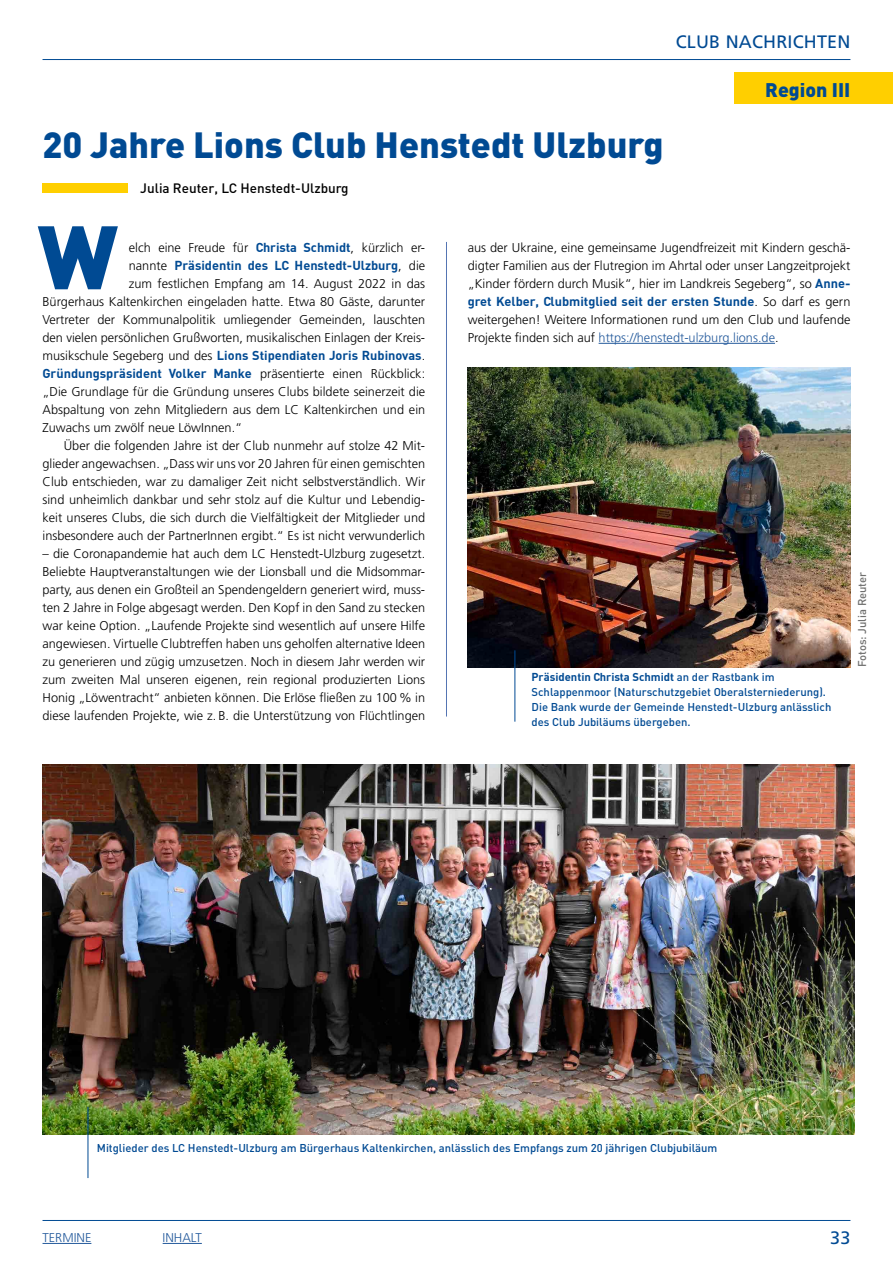
<style>
.page{position:relative;width:893px;height:1263px;background:#fff}
.page>*{position:absolute;margin:0;border:0;box-sizing:border-box;transform-origin:0 0}
.t1{font:900 88.5px "DIN";color:#004a93}
.t2{font:900 36px "DIN";color:#004a93}
.t3{font:900 19.5px "DIN";color:#004a93}
.t4{font:18px "Frutiger";letter-spacing:.01em;color:#004a93}
.Subline{font:500 13.5px "DIN";color:#000}
.Copy{font:300 12.75px/18px "Frutiger";color:#000;text-align:justify}
.Copy_ohne_Einzug{font:300 12.75px "Frutiger";color:#000}
.Copy_ohne_Einzug-2{font:700 12.75px "DIN";color:#004a93}
.Copy-2{font:300 12.75px "Frutiger";color:#245a9c}
.BU{font:500 11.25px/15px "DIN";color:#004a93}
.BU-2{font:700 11.25px "DIN";color:#004a93}
.BU-3{font:500 11.25px "DIN";color:#6f6f6e}
.s1{font-family:"DIN";font-weight:700;color:#004a93}
.s2{font-family:"Frutiger";font-weight:300;color:#000}
.s3{color:#245a9c}
.s4{font-weight:500}
</style>
<div class="page">
<hr style="left:43px;top:59px;width:807px;height:1px;background:#004a93">
<hr style="left:43px;top:1220px;width:807px;height:1px;background:#004a93">
<hr style="left:163px;top:1243px;width:39px;height:1px;background:#245a9c">
<div style="left:734px;top:72px;width:159px;height:32px;background:#ffcf00"></div>
<hr style="left:446px;top:242px;width:1px;height:474px;background:#5575b3">
<div style="left:43px;top:183px;width:85px;height:10px;background:#ffcf00"></div>
<hr style="left:599px;top:343px;width:176px;height:1px;background:#245a9c">
<img style="left:43px;top:764px;width:811px;height:371px">
<img style="left:468px;top:368px;width:382px;height:299px">
<hr style="left:514px;top:650px;width:1px;height:72px;background:#004a93">
<hr style="left:88px;top:1107px;width:1px;height:71px;background:#004a93">
<hr style="left:43px;top:1243px;width:48px;height:1px;background:#245a9c">
<h3 class="t4" style="left:676px;top:31px;width:176px">CLUB NACHRICHTEN</h3>
<h1 class="t2" style="left:43px;top:121px;width:623px">20 Jahre Lions Club Henstedt Ulzburg</h1>
<p class="Subline" style="left:140px;top:180px;width:210px">Julia Reuter, LC Henstedt-Ulzburg</p>
<h1 class="t3" style="left:765px;top:77px;width:87px">Region III</h1>
<h1 class="t1" style="left:38px;top:198px;width:82px">W</h1>
<p class="Copy_ohne_Einzug" style="left:129px;top:240px;width:298px">elch eine Freude für <span class="s1">Christa Schmidt</span>, kürzlich er-</p>
<p class="Copy_ohne_Einzug-2" style="left:129px;top:257px;width:298px"><span class="s2">nannte</span> Präsidentin des LC Henstedt-Ulzburg<span class="s2">, die</span></p>
<p class="Copy_ohne_Einzug" style="left:129px;top:276px;width:298px">zum festlichen Empfang am 14. August 2022 in das</p>
<p class="Copy_ohne_Einzug" style="left:43px;top:294px;width:384px">Bürgerhaus Kaltenkirchen eingeladen hatte. Etwa 80 Gäste, darunter</p>
<p class="Copy_ohne_Einzug" style="left:43px;top:312px;width:384px">Vertreter der Kommunalpolitik umliegender Gemeinden, lauschten</p>
<p class="Copy_ohne_Einzug" style="left:43px;top:330px;width:384px">den vielen persönlichen Grußworten, musikalischen Einlagen der Kreis-</p>
<p class="Copy_ohne_Einzug-2" style="left:43px;top:347px;width:384px"><span class="s2">musikschule Segeberg und des</span> Lions Stipendiaten Joris Rubinovas<span class="s2">.</span></p>
<p class="Copy_ohne_Einzug-2" style="left:43px;top:365px;width:384px">Gründungspräsident Volker Manke <span class="s2">präsentierte einen Rückblick:</span></p>
<p class="Copy_ohne_Einzug" style="left:43px;top:384px;width:384px">„Die Grundlage für die Gründung unseres Clubs bildete seinerzeit die</p>
<p class="Copy_ohne_Einzug" style="left:43px;top:402px;width:384px">Abspaltung von zehn Mitgliedern aus dem LC Kaltenkirchen und ein</p>
<p class="Copy_ohne_Einzug" style="left:43px;top:420px;width:201px">Zuwachs um zwölf neue LöwInnen.“</p>
<p class="Copy" style="left:43px;top:437px;width:384px;text-indent:21px">Über die folgenden Jahre ist der Club nunmehr auf stolze 42 Mit&shy;glieder angewachsen. „Dass wir uns vor 20 Jahren für einen gemischten Club entschieden, war zu damaliger Zeit nicht selbstverständlich. Wir sind unheimlich dankbar und sehr stolz auf die Kultur und Lebendig&shy;keit unseres Clubs, die sich durch die Vielfältigkeit der Mitglieder und insbesondere auch der PartnerInnen ergibt.“ Es ist nicht verwunderlich</p>
<p class="Copy" style="left:43px;top:545px;width:384px">– die Coronapandemie hat auch dem LC Henstedt-Ulzburg zugesetzt.<br>Beliebte Hauptveranstaltungen wie der Lionsball und die Midsommar&shy;party, aus denen ein Großteil an Spendengeldern generiert wird, muss&shy;ten 2 Jahre in Folge abgesagt werden. Den Kopf in den Sand zu stecken war keine Option. „Laufende Projekte sind wesentlich auf unsere Hilfe angewiesen. Virtuelle Clubtreffen haben uns geholfen alternative Ideen zu generieren und zügig umzusetzen. Noch in diesem Jahr werden wir zum zweiten Mal unseren eigenen, rein regional produzierten Lions Honig „Löwentracht“ anbieten können. Die Erlöse fließen zu 100 % in diese laufenden Projekte, wie z. B. die Unterstützung von Flüchtlingen</p>
<p class="Copy" style="left:468px;top:239px;width:384px">aus der Ukraine, eine gemeinsame Jugendfreizeit mit Kindern geschä&shy;digter Familien aus der Flutregion im Ahrtal oder unser Langzeitprojekt „Kinder fördern durch Musik“, hier im Landkreis Segeberg“, so <span class="s1">Anne&shy;gret Kelber, Clubmitglied seit der ersten Stunde</span>. So darf es gern weitergehen! Weitere Informationen rund um den Club und laufende Projekte finden sich auf <span class="s3">https://henstedt-ulzburg.lions.de</span>.</p>
<p class="BU-2" style="left:531px;top:670px;width:245px">Präsidentin Christa Schmidt <span class="s4">an der Rastbank im</span></p>
<p class="BU" style="left:531px;top:684px;width:296px">Schlappenmoor (Naturschutzgebiet Oberalsterniederung).</p>
<p class="BU" style="left:531px;top:699px;width:301px">Die Bank wurde der Gemeinde Henstedt-Ulzburg anlässlich des Club Jubiläums übergeben.</p>
<p class="BU-3" style="left:855px;top:667px;width:97px;rotate:-90deg">Fotos: Julia Reuter</p>
<p class="BU" style="left:97px;top:1140px;width:622px">Mitglieder des LC Henstedt-Ulzburg am Bürgerhaus Kaltenkirchen, anlässlich des Empfangs zum 20 jährigen Clubjubiläum</p>
<p class="Copy-2" style="left:43px;top:1230px;width:50px">TERMINE</p>
<p class="Copy-2" style="left:163px;top:1230px;width:41px">INHALT</p>
<h3 class="t4" style="left:830px;top:1227px;width:22px">33</h3>
</div>
